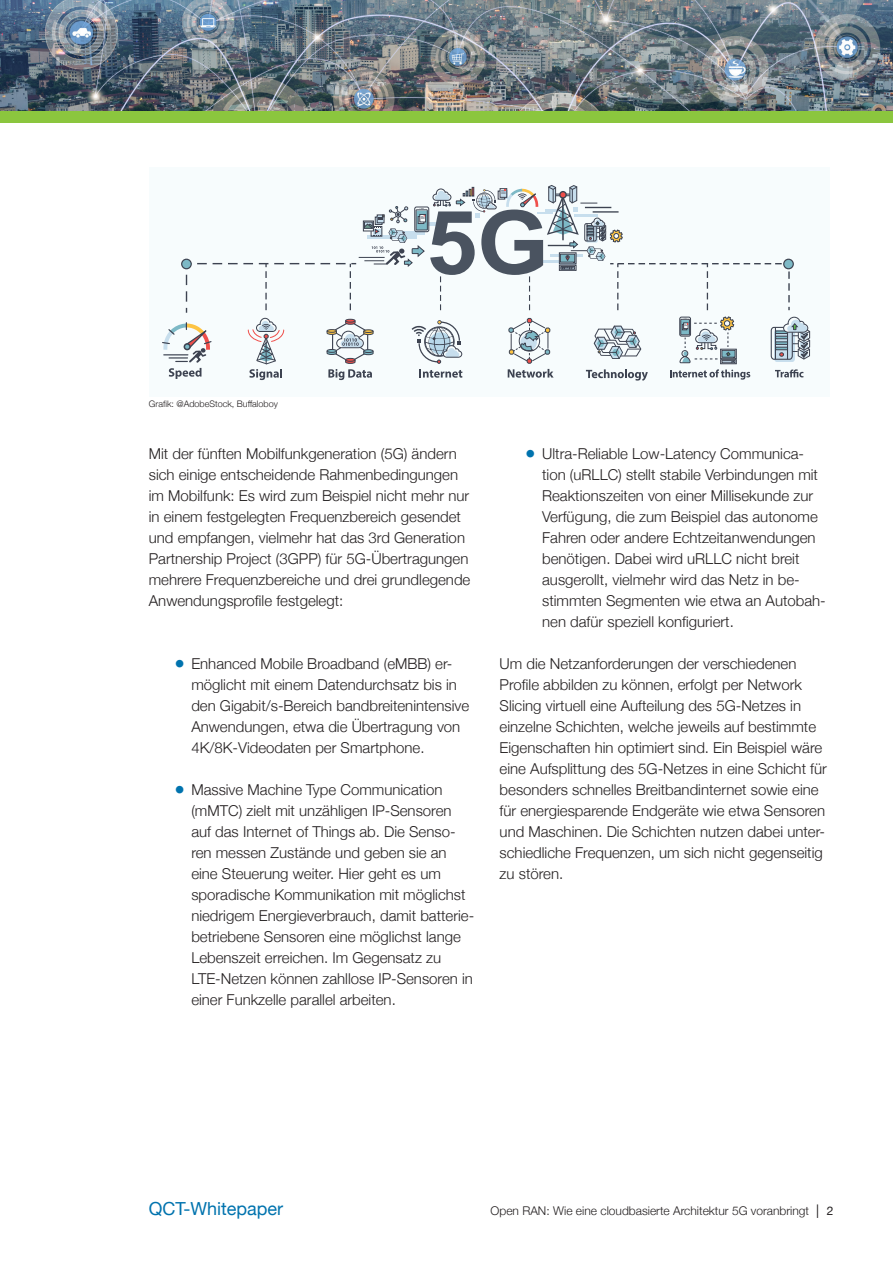
<style>
.page{position:relative;width:893px;height:1263px;background:#fff}
.page>*{position:absolute;margin:0;border:0;box-sizing:border-box;transform-origin:0 0}
.t1{font:18px "Helvetica Neue";color:#0073ae}
.Fließtext{font:300 15px/21px "Helvetica Neue";color:#231f20}
.t2{font:300 12px "Helvetica Neue";color:#231f20}
.quelle{font:300 9px "Helvetica Neue";color:#231f20}
.s1{font-size:21px;color:#0073ae}
.s2{font-weight:400;font-size:13.5px}
.s3{font-weight:400}
</style>
<div class="page">
<img style="left:0;top:0;width:893px;height:111px">
<div style="left:0;top:111px;width:893px;height:12px;background:#8bc63e"></div>
<div style="left:149px;top:167px;width:680px;height:229px;background:#f7fcfd"></div>
<svg style="left:162px;top:185px;width:649px;height:196px"></svg>
<p class="quelle" style="left:149px;top:397px;width:131px">Grafik: @AdobeStock, Buffaloboy</p>
<p class="Fließtext" style="left:149px;top:442px;width:323px">Mit der fünften Mobilfunkgeneration (5G) ändern sich einige entscheidende Rahmenbedingungen im Mobilfunk: Es wird zum Beispiel nicht mehr nur in einem festgelegten Frequenzbereich gesendet und empfangen, vielmehr hat das 3rd Generation Partnership Project (3GPP) für 5G-Übertragungen mehrere Frequenzbereiche und drei grundlegende Anwendungsprofile festgelegt:</p>
<p class="Fließtext" style="left:191px;top:652px;width:279px;text-indent:-17px"><span class="s1">•</span> Enhanced Mobile Broadband (eMBB) er&shy;möglicht mit einem Datendurchsatz bis in den Gigabit/s-Bereich bandbreitenintensive Anwendungen, etwa die Übertragung von 4K/8K-Videodaten per Smartphone.</p>
<p class="Fließtext" style="left:191px;top:778px;width:284px;text-indent:-17px"><span class="s1">•</span> Massive Machine Type Communication (mMTC) zielt mit unzähligen IP-Sensoren auf das Internet of Things ab. Die Senso&shy;ren messen Zustände und geben sie an eine Steuerung weiter. Hier geht es um sporadische Kommunikation mit möglichst niedrigem Energieverbrauch, damit batterie&shy;betriebene Sensoren eine möglichst lange Lebenszeit erreichen. Im Gegensatz zu LTE-Netzen können zahllose IP-Sensoren in einer Funkzelle parallel arbeiten.</p>
<p class="Fließtext" style="left:542px;top:442px;width:285px;text-indent:-17px"><span class="s1">•</span> Ultra-Reliable Low-Latency Communica&shy;tion (uRLLC) stellt stabile Verbindungen mit Reaktionszeiten von einer Millisekunde zur Verfügung, die zum Beispiel das autonome Fahren oder andere Echtzeitanwendungen benötigen. Dabei wird uRLLC nicht breit ausgerollt, vielmehr wird das Netz in be&shy;stimmten Segmenten wie etwa an Autobah&shy;nen dafür speziell konfiguriert.</p>
<p class="Fließtext" style="left:500px;top:652px;width:329px">Um die Netzanforderungen der verschiedenen Profile abbilden zu können, erfolgt per Network Slicing virtuell eine Aufteilung des 5G-Netzes in einzelne Schichten, welche jeweils auf bestimmte Eigenschaften hin optimiert sind. Ein Beispiel wäre eine Aufsplittung des 5G-Netzes in eine Schicht für besonders schnelles Breitbandinternet sowie eine für energiesparende Endgeräte wie etwa Sensoren und Maschinen. Die Schichten nutzen dabei unter&shy;schiedliche Frequenzen, um sich nicht gegenseitig zu stören.</p>
<p class="t1" style="left:149px;top:1196px;width:136px">QCT-Whitepaper</p>
<p class="t2" style="left:491px;top:1201px;width:344px">Open RAN: Wie eine cloudbasierte Architektur 5G voranbringt <span class="s2">|</span> <span class="s3">2</span></p>
</div>
